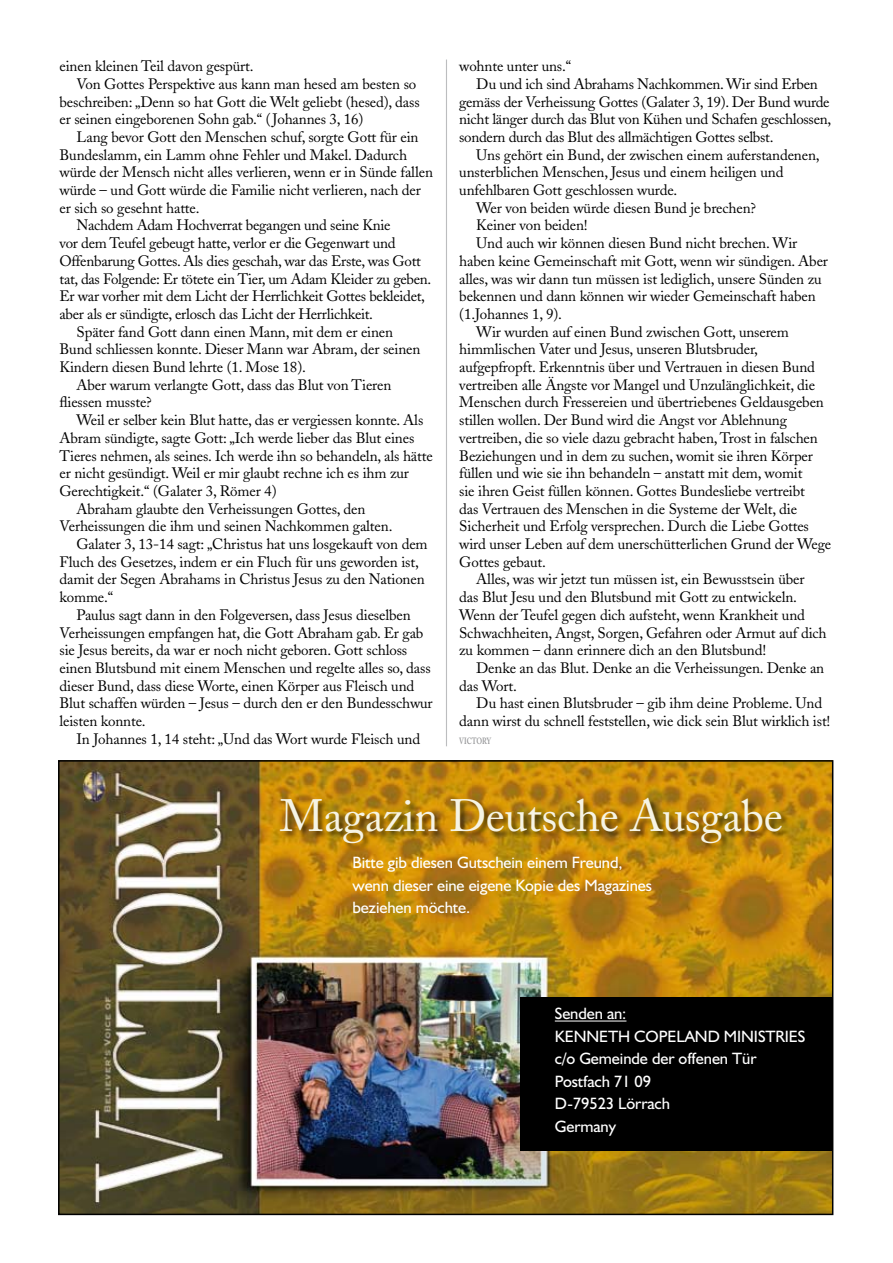
<style>
.page{position:relative;width:893px;height:1263px;background:#fff}
.page>*{position:absolute;margin:0;border:0;box-sizing:border-box;transform-origin:0 0}
.t1{font:45px "Adobe Caslon";letter-spacing:-.005em;color:#f6f4e5}
.t2{font:16.5px/22.5px "Humanist 521 BT";letter-spacing:-.005em;color:#fff}
.t3{font:15px "Adobe Caslon";letter-spacing:-.01em;color:#000}
.t4{font:600 9px "Adobe Caslon";letter-spacing:-.005em;color:#929395;scale:.75 1}
</style>
<div class="page">
<hr style="left:446px;top:60px;width:1px;height:686px;background:#bcbdbf">
<img style="left:61px;top:763px;width:769px;height:449px">
<div style="left:280px;top:797px;width:510px;height:54px;background:#000;opacity:.6"></div>
<div style="left:520px;top:997px;width:313px;height:153px;background:#000"></div>
<hr style="left:555px;top:1020px;width:71px;height:1px;background:#fff">
<p class="t3" style="left:60px;top:57px;width:196px">einen kleinen Teil davon gespürt.</p>
<p class="t3" style="left:77px;top:75px;width:341px">Von Gottes Perspektive aus kann man hesed am besten so</p>
<p class="t3" style="left:60px;top:93px;width:362px">beschreiben: „Denn so hat Gott die Welt geliebt (hesed), dass</p>
<p class="t3" style="left:60px;top:110px;width:305px">er seinen eingeborenen Sohn gab.“ (Johannes 3, 16)</p>
<p class="t3" style="left:77px;top:128px;width:344px">Lang bevor Gott den Menschen schuf, sorgte Gott für ein</p>
<p class="t3" style="left:60px;top:146px;width:349px">Bundeslamm, ein Lamm ohne Fehler und Makel. Dadurch</p>
<p class="t3" style="left:60px;top:163px;width:375px">würde der Mensch nicht alles verlieren, wenn er in Sünde fallen</p>
<p class="t3" style="left:60px;top:181px;width:363px">würde – und Gott würde die Familie nicht verlieren, nach der</p>
<p class="t3" style="left:60px;top:199px;width:142px">er sich so gesehnt hatte.</p>
<p class="t3" style="left:77px;top:217px;width:315px">Nachdem Adam Hochverrat begangen und seine Knie</p>
<p class="t3" style="left:60px;top:234px;width:337px">vor dem Teufel gebeugt hatte, verlor er die Gegenwart und</p>
<p class="t3" style="left:60px;top:252px;width:363px">Offenbarung Gottes. Als dies geschah, war das Erste, was Gott</p>
<p class="t3" style="left:60px;top:270px;width:373px">tat, das Folgende: Er tötete ein Tier, um Adam Kleider zu geben.</p>
<p class="t3" style="left:60px;top:287px;width:367px">Er war vorher mit dem Licht der Herrlichkeit Gottes bekleidet,</p>
<p class="t3" style="left:60px;top:305px;width:315px">aber als er sündigte, erlosch das Licht der Herrlichkeit.</p>
<p class="t3" style="left:77px;top:323px;width:318px">Später fand Gott dann einen Mann, mit dem er einen</p>
<p class="t3" style="left:60px;top:340px;width:362px">Bund schliessen konnte. Dieser Mann war Abram, der seinen</p>
<p class="t3" style="left:60px;top:358px;width:248px">Kindern diesen Bund lehrte (1. Mose 18).</p>
<p class="t3" style="left:77px;top:376px;width:316px">Aber warum verlangte Gott, dass das Blut von Tieren</p>
<p class="t3" style="left:60px;top:394px;width:94px">fliessen musste?</p>
<p class="t3" style="left:77px;top:411px;width:348px">Weil er selber kein Blut hatte, das er vergiessen konnte. Als</p>
<p class="t3" style="left:60px;top:429px;width:356px">Abram sündigte, sagte Gott: „Ich werde lieber das Blut eines</p>
<p class="t3" style="left:60px;top:447px;width:375px">Tieres nehmen, als seines. Ich werde ihn so behandeln, als hätte</p>
<p class="t3" style="left:60px;top:464px;width:351px">er nicht gesündigt. Weil er mir glaubt rechne ich es ihm zur</p>
<p class="t3" style="left:60px;top:482px;width:219px">Gerechtigkeit.“ (Galater 3, Römer 4)</p>
<p class="t3" style="left:77px;top:500px;width:290px">Abraham glaubte den Verheissungen Gottes, den</p>
<p class="t3" style="left:60px;top:517px;width:334px">Verheissungen die ihm und seinen Nachkommen galten.</p>
<p class="t3" style="left:77px;top:535px;width:353px">Galater 3, 13-14 sagt: „Christus hat uns losgekauft von dem</p>
<p class="t3" style="left:60px;top:553px;width:361px">Fluch des Gesetzes, indem er ein Fluch für uns geworden ist,</p>
<p class="t3" style="left:60px;top:571px;width:367px">damit der Segen Abrahams in Christus Jesus zu den Nationen</p>
<p class="t3" style="left:60px;top:588px;width:55px">komme.“</p>
<p class="t3" style="left:77px;top:606px;width:336px">Paulus sagt dann in den Folgeversen, dass Jesus dieselben</p>
<p class="t3" style="left:60px;top:624px;width:365px">Verheissungen empfangen hat, die Gott Abraham gab. Er gab</p>
<p class="t3" style="left:60px;top:641px;width:349px">sie Jesus bereits, da war er noch nicht geboren. Gott schloss</p>
<p class="t3" style="left:60px;top:659px;width:373px">einen Blutsbund mit einem Menschen und regelte alles so, dass</p>
<p class="t3" style="left:60px;top:677px;width:356px">dieser Bund, dass diese Worte, einen Körper aus Fleisch und</p>
<p class="t3" style="left:60px;top:694px;width:375px">Blut schaffen würden – Jesus – durch den er den Bundesschwur</p>
<p class="t3" style="left:60px;top:712px;width:88px">leisten konnte.</p>
<p class="t3" style="left:77px;top:730px;width:345px">In Johannes 1, 14 steht: „Und das Wort wurde Fleisch und</p>
<p class="t3" style="left:459px;top:57px;width:113px">wohnte unter uns.“</p>
<p class="t3" style="left:476px;top:75px;width:343px">Du und ich sind Abrahams Nachkommen. Wir sind Erben</p>
<p class="t3" style="left:459px;top:93px;width:372px">gemäss der Verheissung Gottes (Galater 3, 19). Der Bund wurde</p>
<p class="t3" style="left:459px;top:110px;width:373px">nicht länger durch das Blut von Kühen und Schafen geschlossen,</p>
<p class="t3" style="left:459px;top:128px;width:316px">sondern durch das Blut des allmächtigen Gottes selbst.</p>
<p class="t3" style="left:476px;top:146px;width:345px">Uns gehört ein Bund, der zwischen einem auferstandenen,</p>
<p class="t3" style="left:459px;top:163px;width:326px">unsterblichen Menschen, Jesus und einem heiligen und</p>
<p class="t3" style="left:459px;top:181px;width:220px">unfehlbaren Gott geschlossen wurde.</p>
<p class="t3" style="left:476px;top:199px;width:281px">Wer von beiden würde diesen Bund je brechen?</p>
<p class="t3" style="left:476px;top:217px;width:113px">Keiner von beiden!</p>
<p class="t3" style="left:476px;top:234px;width:323px">Und auch wir können diesen Bund nicht brechen. Wir</p>
<p class="t3" style="left:459px;top:252px;width:370px">haben keine Gemeinschaft mit Gott, wenn wir sündigen. Aber</p>
<p class="t3" style="left:459px;top:270px;width:364px">alles, was wir dann tun müssen ist lediglich, unsere Sünden zu</p>
<p class="t3" style="left:459px;top:287px;width:358px">bekennen und dann können wir wieder Gemeinschaft haben</p>
<p class="t3" style="left:459px;top:305px;width:104px">(1.Johannes 1, 9).</p>
<p class="t3" style="left:476px;top:323px;width:314px">Wir wurden auf einen Bund zwischen Gott, unserem</p>
<p class="t3" style="left:459px;top:340px;width:300px">himmlischen Vater und Jesus, unseren Blutsbruder,</p>
<p class="t3" style="left:459px;top:358px;width:357px">aufgepfropft. Erkenntnis über und Vertrauen in diesen Bund</p>
<p class="t3" style="left:459px;top:376px;width:357px">vertreiben alle Ängste vor Mangel und Unzulänglichkeit, die</p>
<p class="t3" style="left:459px;top:394px;width:366px">Menschen durch Fressereien und übertriebenes Geldausgeben</p>
<p class="t3" style="left:459px;top:411px;width:329px">stillen wollen. Der Bund wird die Angst vor Ablehnung</p>
<p class="t3" style="left:459px;top:429px;width:360px">vertreiben, die so viele dazu gebracht haben, Trost in falschen</p>
<p class="t3" style="left:459px;top:447px;width:355px">Beziehungen und in dem zu suchen, womit sie ihren Körper</p>
<p class="t3" style="left:459px;top:464px;width:345px">füllen und wie sie ihn behandeln – anstatt mit dem, womit</p>
<p class="t3" style="left:459px;top:482px;width:347px">sie ihren Geist füllen können. Gottes Bundesliebe vertreibt</p>
<p class="t3" style="left:459px;top:500px;width:339px">das Vertrauen des Menschen in die Systeme der Welt, die</p>
<p class="t3" style="left:459px;top:517px;width:351px">Sicherheit und Erfolg versprechen. Durch die Liebe Gottes</p>
<p class="t3" style="left:459px;top:535px;width:373px">wird unser Leben auf dem unerschütterlichen Grund der Wege</p>
<p class="t3" style="left:459px;top:553px;width:88px">Gottes gebaut.</p>
<p class="t3" style="left:476px;top:571px;width:330px">Alles, was wir jetzt tun müssen ist, ein Bewusstsein über</p>
<p class="t3" style="left:459px;top:588px;width:339px">das Blut Jesu und den Blutsbund mit Gott zu entwickeln.</p>
<p class="t3" style="left:459px;top:606px;width:347px">Wenn der Teufel gegen dich aufsteht, wenn Krankheit und</p>
<p class="t3" style="left:459px;top:624px;width:369px">Schwachheiten, Angst, Sorgen, Gefahren oder Armut auf dich</p>
<p class="t3" style="left:459px;top:641px;width:308px">zu kommen – dann erinnere dich an den Blutsbund!</p>
<p class="t3" style="left:476px;top:659px;width:349px">Denke an das Blut. Denke an die Verheissungen. Denke an</p>
<p class="t3" style="left:459px;top:677px;width:59px">das Wort.</p>
<p class="t3" style="left:476px;top:694px;width:347px">Du hast einen Blutsbruder – gib ihm deine Probleme. Und</p>
<p class="t3" style="left:459px;top:712px;width:373px">dann wirst du schnell feststellen, wie dick sein Blut wirklich ist!</p>
<p class="t4" style="left:459px;top:736px;width:44px">VICTORY</p>
<h1 class="t1" style="left:280px;top:789px;width:505px">Magazin Deutsche Ausgabe</h1>
<p class="t2" style="left:352px;top:851px;width:301px">Bitte gib diesen Gutschein einem Freund, wenn dieser eine eigene Kopie des Magazines beziehen möchte.</p>
<p class="t2" style="left:555px;top:1002px;width:252px">Senden an:<br>KENNETH COPELAND MINISTRIES c/o Gemeinde der offenen Tür<br>Postfach 71 09<br>D-79523 Lörrach<br>Germany</p>
</div>
